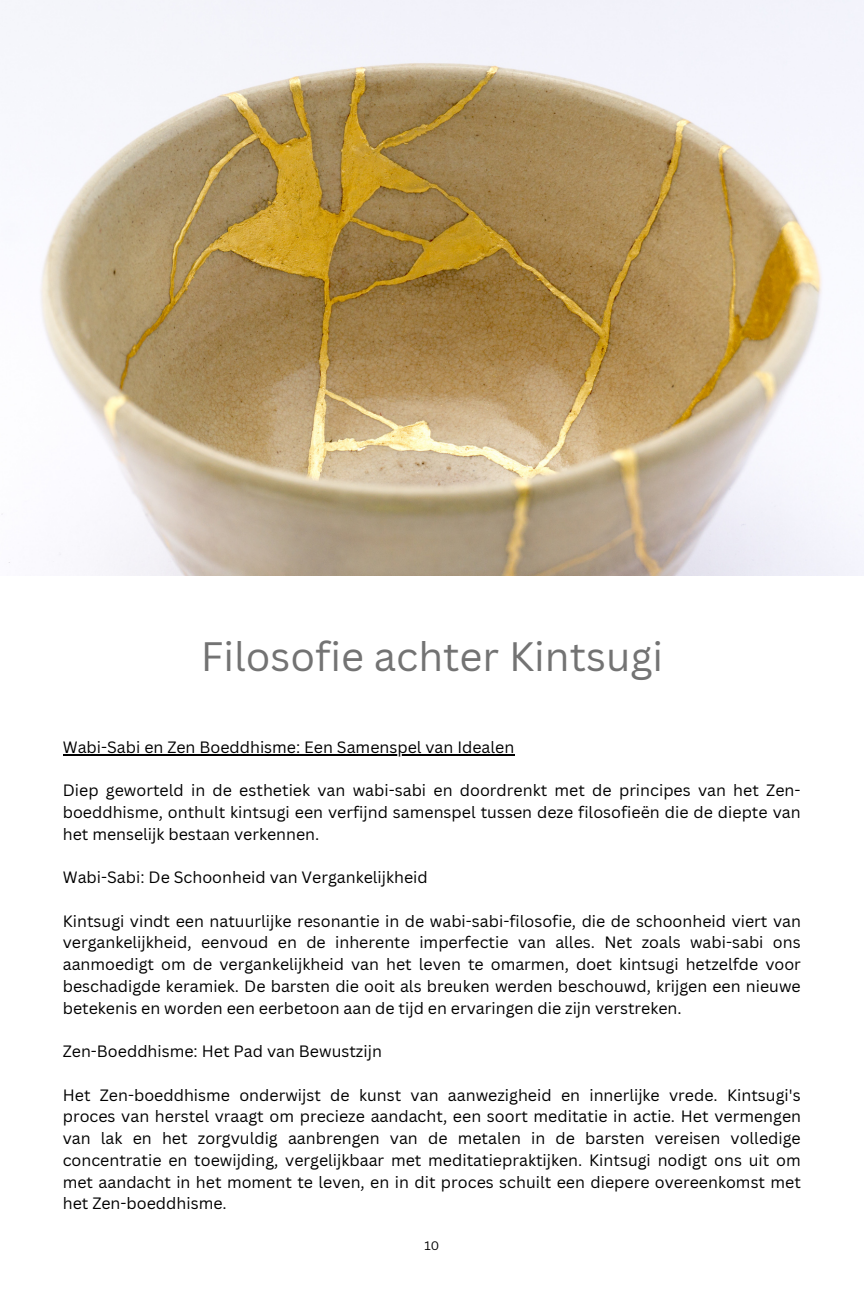
<style>
.page{position:relative;width:864px;height:1296px;background:#fff}
.page>*{position:absolute;margin:0;border:0;box-sizing:border-box;transform-origin:0 0}
.t1{font:40px "Canva Sans";color:#737373}
.t2{font:16px/21.8px "Canva Sans";color:#000;text-align:justify}
.t3{font:12px "Canva Sans";color:#000}
</style>
<div class="page">
<img style="left:0;top:0;width:864px;height:576px">
<hr style="left:63px;top:754px;width:451px;height:2px;background:#000">
<p class="t1" style="left:201px;top:629px;width:464px">Filosofie achter Kintsugi</p>
<p class="t2" style="left:63px;top:735px;width:453px">Wabi-Sabi en Zen Boeddhisme: Een Samenspel van Idealen</p>
<p class="t2" style="left:63px;top:779px;width:739px">Diep geworteld in de esthetiek van wabi-sabi en doordrenkt met de principes van het Zen&shy;boeddhisme, onthult kintsugi een verfijnd samenspel tussen deze filosofieën die de diepte van het menselijk bestaan verkennen.</p>
<p class="t2" style="left:63px;top:866px;width:367px">Wabi-Sabi: De Schoonheid van Vergankelijkheid</p>
<p class="t2" style="left:63px;top:909px;width:740px">Kintsugi vindt een natuurlijke resonantie in de wabi-sabi-filosofie, die de schoonheid viert van vergankelijkheid, eenvoud en de inherente imperfectie van alles. Net zoals wabi-sabi ons aanmoedigt om de vergankelijkheid van het leven te omarmen, doet kintsugi hetzelfde voor beschadigde keramiek. De barsten die ooit als breuken werden beschouwd, krijgen een nieuwe betekenis en worden een eerbetoon aan de tijd en ervaringen die zijn verstreken.</p>
<p class="t2" style="left:63px;top:1040px;width:321px">Zen-Boeddhisme: Het Pad van Bewustzijn</p>
<p class="t2" style="left:63px;top:1083px;width:740px">Het Zen-boeddhisme onderwijst de kunst van aanwezigheid en innerlijke vrede. Kintsugi's proces van herstel vraagt om precieze aandacht, een soort meditatie in actie. Het vermengen van lak en het zorgvuldig aanbrengen van de metalen in de barsten vereisen volledige concentratie en toewijding, vergelijkbaar met meditatiepraktijken. Kintsugi nodigt ons uit om met aandacht in het moment te leven, en in dit proces schuilt een diepere overeenkomst met het Zen-boeddhisme.</p>
<p class="t3" style="left:425px;top:1237px;width:16px">10</p>
</div>
